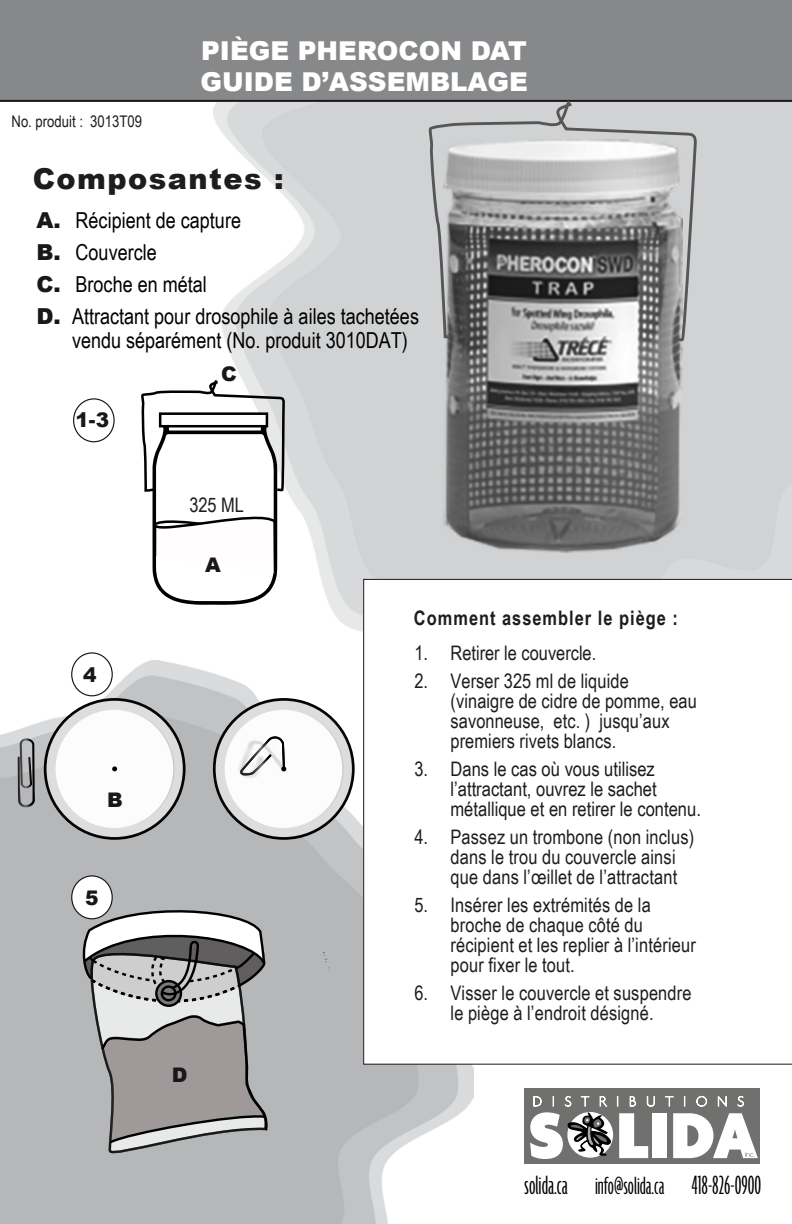
<style>
.page{position:relative;width:792px;height:1224px;background:#fff}
.page>*{position:absolute;margin:0;border:0;box-sizing:border-box;transform-origin:0 0}
.t1{font:900 28.8px "Arial";letter-spacing:.05em;color:#1d1d1b}
.t2{font:300 ultra-condensed 28.6px "Agenda";color:#010101}
.t3{font:900 26px/31.2px "Arial";color:#fff}
.t4{font:22px/32px "Arial Narrow";color:#000}
.t5{font:900 20.2px "Arial";color:#1a171b}
.t6{font:20px/20px "Arial Narrow";letter-spacing:.01em;color:#1d1d1b}
.t7{font:700 20px "Arial Narrow";letter-spacing:.05em;color:#1d1d1b}
.t8{font:16px "Arial Narrow";color:#1d1d1b}
.s1{font-family:"Arial";font-weight:900;color:#1a171b}
.s2{font-size:27px}
</style>
<div class="page">
<img style="left:0;top:660px;width:473px;height:564px">
<img style="left:214px;top:102px;width:578px;height:594px">
<div style="left:0;top:0;width:792px;height:102px;background:#87888a"></div>
<img style="left:444px;top:344px;width:239px;height:208px">
<svg style="left:430px;top:98px;width:268px;height:246px;background:#9f9fa0"></svg>
<svg style="left:80px;top:900px;width:187px;height:253px;background:#a5a3a4"></svg>
<div style="left:72px;top:876px;width:40px;height:43px;background:#fff;border-radius:50%"></div>
<div style="left:71px;top:875px;width:42px;height:44px;border:1px solid #1a171b;border-radius:50%"></div>
<div style="left:71px;top:652px;width:42px;height:44px;border:1px solid #1a171b;border-radius:50%"></div>
<div style="left:73px;top:398px;width:42px;height:44px;border:1px solid #1a171b;border-radius:50%"></div>
<svg style="left:18px;top:738px;width:17px;height:69px"></svg>
<svg style="left:45px;top:699px;width:139px;height:139px"></svg>
<svg style="left:214px;top:699px;width:139px;height:139px"></svg>
<svg style="left:141px;top:378px;width:143px;height:227px"></svg>
<svg style="left:363px;top:579px;width:429px;height:485px"></svg>
<img style="left:197px;top:705px;width:144px;height:238px">
<div style="left:525px;top:1089px;width:235px;height:75px;background:#70706f"></div>
<div style="left:652px;top:1113px;width:15px;height:45px;background:#fff"></div>
<svg style="left:665px;top:1096px;width:8px;height:10px"></svg>
<svg style="left:696px;top:1096px;width:11px;height:11px"></svg>
<svg style="left:718px;top:1096px;width:9px;height:11px"></svg>
<svg style="left:738px;top:1096px;width:6px;height:11px"></svg>
<svg style="left:530px;top:1096px;width:125px;height:63px"></svg>
<svg style="left:673px;top:1113px;width:85px;height:45px"></svg>
<p class="t8" style="left:12px;top:110px;width:132px">No. produit : 3013T09</p>
<h3 class="t3" style="left:200px;top:34px;width:329px">PIÈGE PHEROCON DAT<br>GUIDE D’ASSEMBLAGE</h3>
<h1 class="t1" style="left:33px;top:158px;width:252px">Composantes :</h1>
<p class="t4" style="left:36px;top:204px;width:384px"><span class="s1">A.</span> Récipient de capture<br><span class="s1">B.</span> Couvercle<br><span class="s1">C.</span> Broche en métal<br><span class="s1">D.</span> Attractant pour drosophile à ailes tachetées</p>
<p class="t4" style="left:72px;top:324px;width:337px">vendu séparément (No. produit 3010DAT)</p>
<p class="t5" style="left:76px;top:405px;width:35px">1-3</p>
<p class="t5" style="left:83px;top:660px;width:15px">4</p>
<p class="t5" style="left:107px;top:785px;width:17px">B</p>
<p class="t5" style="left:85px;top:883px;width:15px">5</p>
<p class="t5" style="left:221px;top:359px;width:17px">C</p>
<p class="t6" style="left:189px;top:494px;width:56px">325 ML</p>
<p class="t5" style="left:205px;top:550px;width:17px">A</p>
<p class="t5" style="left:172px;top:1060px;width:17px">D</p>
<p class="t7" style="left:414px;top:602px;width:265px">Comment assembler le piège :</p>
<p class="t6" style="left:415px;top:642px;width:183px">1. Retirer le couvercle.</p>
<p class="t6" style="left:451px;top:670px;width:248px;text-indent:-36px">2. Verser 325 ml de liquide (vinaigre de cidre de pomme, eau savonneuse, etc. ) jusqu’aux premiers rivets blancs.</p>
<p class="t6" style="left:451px;top:758px;width:252px;text-indent:-36px">3. Dans le cas où vous utilisez l’attractant, ouvrez le sachet métallique et en retirer le contenu.</p>
<p class="t6" style="left:451px;top:826px;width:245px;text-indent:-36px">4. Passez un trombone (non inclus) dans le trou du couvercle ainsi que dans l’œillet de l’attractant</p>
<p class="t6" style="left:451px;top:894px;width:247px;text-indent:-36px">5. Insérer les extrémités de la broche de chaque côté du récipient et les replier à l’intérieur pour fixer le tout.</p>
<p class="t6" style="left:415px;top:982px;width:279px;text-align:center">6. Visser le couvercle et suspendre le piège à l’endroit désigné.</p>
<h2 class="t2" style="left:524px;top:1170px;width:238px">solida.ca <span class="s2">info@solida.ca</span> 418-826-0900</h2>
</div>
